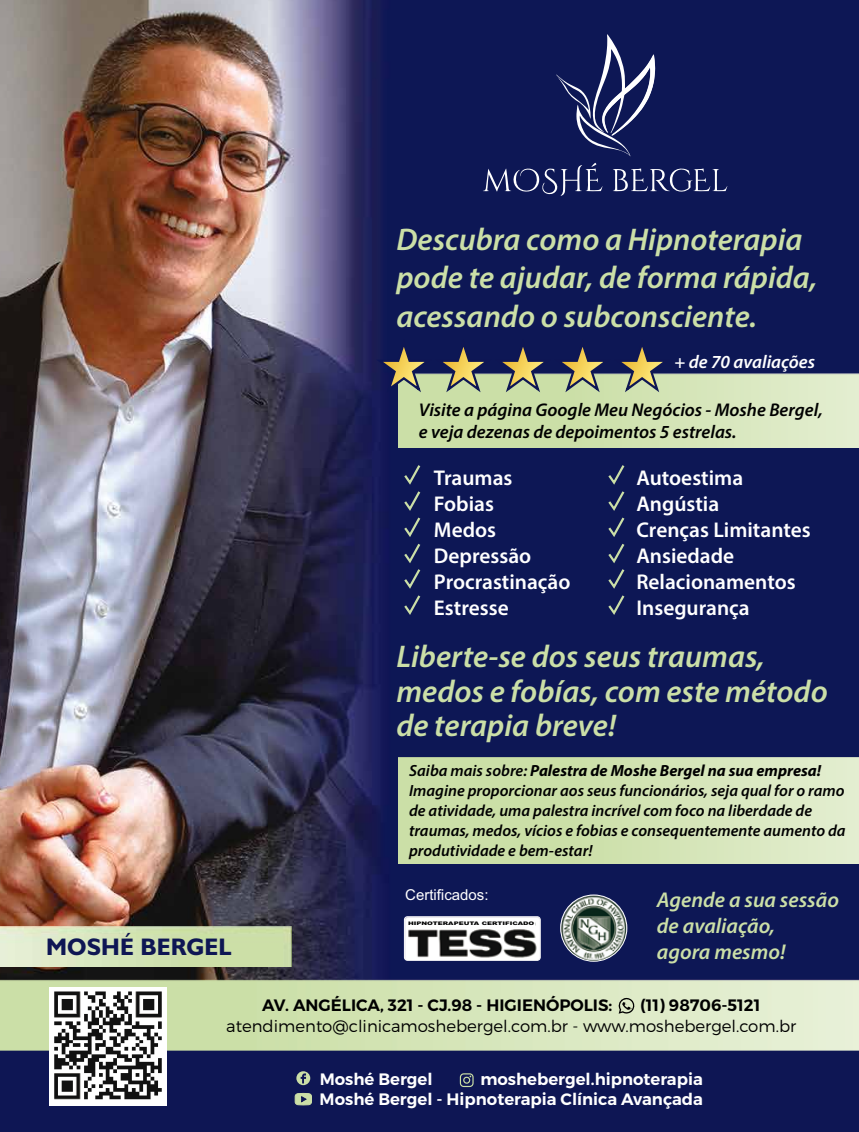
<style>
.page{position:relative;width:859px;height:1132px;background:#fff}
.page>*{position:absolute;margin:0;border:0;box-sizing:border-box;transform-origin:0 0}
.t1{font:italic 600 31.5px/38.4px "Myriad Pro";color:#cbdfa7}
.t2{font:700 24px "Humanist 521 BT";letter-spacing:.005em;color:#0e1654}
.t3{font:italic 600 21.45px/26.2px "Myriad Pro";color:#cbdfa7}
.t4{font:600 21.3px/26.1px "Myriad Pro";color:#fff}
.t5{font:italic 600 18.45px/22.5px "Myriad Pro";color:#000}
.t6{font:italic 600 18.45px "Myriad Pro";color:#fff}
.t7{font:600 16.5px/20.1px "Montserrat";color:#fff;text-align:right}
.t8{font:300 16.5px "Montserrat";color:#000}
.t9{font:600 16.5px "Montserrat";color:#000}
.t10{font:italic 600 16.2px/19.8px "Myriad Pro";color:#000}
.t11{font:15px "Arial";color:#fff}
.t12{font:900 4.8px "Arial";color:#000;scale:1.42 1}
.s1{font-weight:700}
</style>
<div class="page">
<img style="left:0;top:0;width:269px;height:979px">
<img style="left:269px;top:0;width:590px;height:979px">
<svg style="left:402px;top:462px;width:20px;height:155px;background:#232f5e"></svg>
<svg style="left:606px;top:462px;width:20px;height:155px;background:#232f5e"></svg>
<svg style="left:556px;top:34px;width:99px;height:122px;background:#2e376c"></svg>
<svg style="left:613px;top:166px;width:114px;height:26px;background:#3a4274"></svg>
<svg style="left:483px;top:163px;width:120px;height:33px;background:#2f376d"></svg>
<img style="left:399px;top:373px;width:460px;height:74px">
<img style="left:399px;top:756px;width:460px;height:107px">
<img style="left:0;top:979px;width:859px;height:71px">
<img style="left:0;top:925px;width:291px;height:41px">
<svg style="left:373px;top:340px;width:300px;height:55px;background:#656a6c"></svg>
<div style="left:0;top:1050px;width:859px;height:81px;background:#0e1654"></div>
<img style="left:404px;top:916px;width:135px;height:42px">
<div style="left:404px;top:916px;width:137px;height:44px;border:1px solid #fff;border-radius:3px"></div>
<div style="left:407px;top:920px;width:128px;height:6px;background:#fff"></div>
<img style="left:561px;top:894px;width:66px;height:66px;border-radius:33px">
<div style="left:560px;top:894px;width:67px;height:67px;border:1px solid #fff;border-radius:50%"></div>
<svg style="left:618px;top:997px;width:17px;height:16px"></svg>
<svg style="left:460px;top:1072px;width:14px;height:14px"></svg>
<svg style="left:296px;top:1070px;width:14px;height:14px"></svg>
<svg style="left:301px;top:1073px;width:5px;height:10px"></svg>
<svg style="left:294px;top:1092px;width:18px;height:13px"></svg>
<img style="left:49px;top:987px;width:117px;height:118px">
<h1 class="t1" style="left:396px;top:219px;width:422px">Descubra como a Hipnoterapia pode te ajudar, de forma rápida, acessando o subconsciente.</h1>
<p class="t6" style="left:674px;top:350px;width:142px">+ de 70 avaliações</p>
<p class="t5" style="left:419px;top:397px;width:405px">Visite a página Google Meu Negócios - Moshe Bergel, e veja dezenas de depoimentos 5 estrelas.</p>
<h3 class="t4" style="left:434px;top:463px;width:138px">Traumas<br>Fobias<br>Medos<br>Depressão<br>Procrastinação<br>Estresse</h3>
<h3 class="t4" style="left:636px;top:464px;width:176px">Autoestima<br>Angústia<br>Crenças Limitantes<br>Ansiedade<br>Relacionamentos<br>Insegurança</h3>
<h1 class="t1" style="left:396px;top:638px;width:433px;line-height:34.3px">Liberte-se dos seus traumas, medos e fobías, com este método de terapia breve!</h1>
<h2 class="t2" style="left:46px;top:931px;width:187px">MOSHÉ BERGEL</h2>
<p class="t10" style="left:409px;top:760px;width:438px">Saiba mais sobre: <span class="s1">Palestra de Moshe Bergel na sua empresa!<br></span>Imagine proporcionar aos seus funcionários, seja qual for o ramo de atividade, uma palestra incrível com foco na liberdade de traumas, medos, vícios e fobias e consequentemente aumento da produtividade e bem-estar!</p>
<p class="t11" style="left:405px;top:884px;width:85px">Certificados:</p>
<p class="t12" style="left:408px;top:919px;width:90px">HIPNOTERAPEUTA CERTIFICADO</p>
<h3 class="t3" style="left:657px;top:885px;width:184px">Agende a sua sessão de avaliação,<br>agora mesmo!</h3>
<p class="t9" style="left:262px;top:994px;width:352px">AV. ANGÉLICA, 321 - CJ.98 - HIGIENÓPOLIS:</p>
<p class="t9" style="left:640px;top:994px;width:122px">(11) 98706-5121</p>
<p class="t8" style="left:226px;top:1015px;width:571px">atendimento@clinicamoshebergel.com.br - www.moshebergel.com.br</p>
<p class="t7" style="left:320px;top:1068px;width:114px">Moshé Bergel</p>
<p class="t7" style="left:320px;top:1068px;width:385px">moshebergel.hipnoterapia<br>Moshé Bergel - Hipnoterapia Clínica Avançada</p>
</div>
